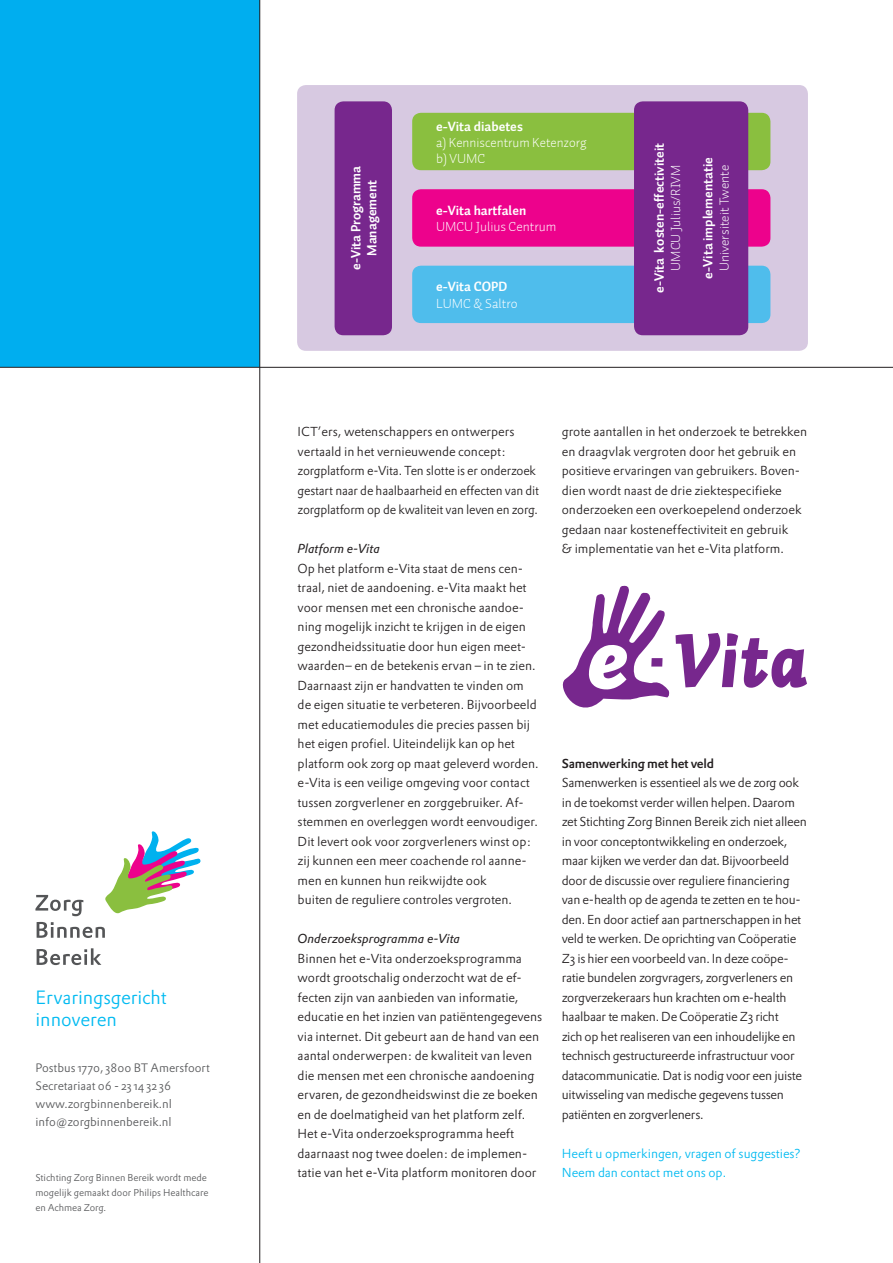
<style>
.page{position:relative;width:893px;height:1263px;background:#fff}
.page>*{position:absolute;margin:0;border:0;box-sizing:border-box;transform-origin:0 0}
.t1{font:72.15px "Auto 2 Bold Italic LF";color:#77278d}
.t2{font:18.9px/22.5px "DTL Prokyon ST Light";color:#00baf1}
.t3{font:700 13.5px/16.2px "Auto 2";color:#fff;text-align:center}
.t4{font:300 13.5px/16.2px "Auto 2";color:#fff}
.t5{font:12.75px/19.5px "DTL Prokyon ST Light";letter-spacing:-.01em;color:#231f20}
.t6{font:12.75px/19.5px "DTL Prokyon ST Light";color:#00baf1}
.t7{font:12.75px "DTL Prokyon ST Italic";color:#231f20}
.t8{font:12.75px "DTL Prokyon ST Medium";letter-spacing:-.02em;color:#231f20}
.t9{font:12px/18px "DTL Prokyon ST Light";color:#57585a}
.t10{font:9.75px/15px "DTL Prokyon ST Light";color:#57585a}
.s1{font-size:75.3px}
</style>
<div class="page">
<div style="left:0;top:0;width:259px;height:367px;background:#00aeef"></div>
<hr style="left:0;top:367px;width:893px;height:1px;background:#231f20">
<hr style="left:259px;top:0;width:1px;height:1263px;background:#231f20">
<svg style="left:37px;top:948px;width:64px;height:17px"></svg>
<svg style="left:37px;top:922px;width:68px;height:16px"></svg>
<svg style="left:35px;top:895px;width:48px;height:21px"></svg>
<svg style="left:105px;top:831px;width:95px;height:83px"></svg>
<div style="left:297px;top:85px;width:511px;height:266px;background:#d7c9e1;border-radius:9px"></div>
<div style="left:412px;top:113px;width:358px;height:57px;background:#8abf3f;border-radius:9px"></div>
<div style="left:412px;top:266px;width:358px;height:57px;background:#4fbdec;border-radius:9px"></div>
<div style="left:412px;top:189px;width:358px;height:58px;background:#ed028c;border-radius:9px"></div>
<div style="left:335px;top:101px;width:57px;height:234px;background:#77278d;border-radius:9px"></div>
<div style="left:634px;top:101px;width:114px;height:234px;background:#77278d;border-radius:9px"></div>
<svg style="left:562px;top:585px;width:245px;height:123px"></svg>
<div style="left:651px;top:658px;width:11px;height:8px;border:3px solid #77278d"></div>
<h2 class="t2" style="left:35px;top:986px;width:133px">Ervaringsgericht innoveren</h2>
<p class="t9" style="left:35px;top:1058px;width:176px">Postbus 1770, 3800 BT Amersfoort<br>Secretariaat 06 - 23 14 32 36 www.zorgbinnenbereik.nl info@zorgbinnenbereik.nl</p>
<p class="t10" style="left:35px;top:1169px;width:175px">Stichting Zorg Binnen Bereik wordt mede mogelijk gemaakt door Philips Healthcare en Achmea Zorg.</p>
<p class="t3" style="left:348px;top:270px;width:106px;rotate:-90deg">e-Vita Programma<br>Management</p>
<p class="t3" style="left:436px;top:118px;width:88px">e-Vita diabetes</p>
<p class="t4" style="left:436px;top:134px;width:152px">a) Kenniscentrum Ketenzorg b) VUMC</p>
<p class="t3" style="left:436px;top:203px;width:92px">e-Vita hartfalen</p>
<p class="t4" style="left:436px;top:219px;width:122px">UMCU Julius Centrum</p>
<p class="t3" style="left:436px;top:279px;width:73px">e-Vita COPD</p>
<p class="t4" style="left:436px;top:295px;width:83px">LUMC &amp; Saltro</p>
<p class="t3" style="left:651px;top:293px;width:151px;rotate:-90deg">e-Vita kosten-effectiviteit</p>
<p class="t4" style="left:667px;top:271px;width:107px;rotate:-90deg">UMCU Julius/RIVM</p>
<p class="t3" style="left:700px;top:279px;width:123px;rotate:-90deg">e-Vita implementatie</p>
<p class="t4" style="left:716px;top:271px;width:108px;rotate:-90deg">Universiteit Twente</p>
<p class="t5" style="left:298px;top:422px;width:243px">ICT’ers, wetenschappers en ontwerpers vertaald in het vernieuwende concept: zorgplatform e-Vita. Ten slotte is er onderzoek gestart naar de haalbaarheid en effecten van dit zorgplatform op de kwaliteit van leven en zorg.</p>
<p class="t7" style="left:298px;top:541px;width:84px">Platform e-Vita</p>
<p class="t5" style="left:298px;top:558px;width:242px">Op het platform e-Vita staat de mens cen&shy;traal, niet de aandoening. e-Vita maakt het voor mensen met een chronische aandoe&shy;ning mogelijk inzicht te krijgen in de eigen gezondheidssituatie door hun eigen meet&shy;waarden– en de betekenis ervan – in te zien.<br>Daarnaast zijn er handvatten te vinden om de eigen situatie te verbeteren. Bijvoorbeeld met educatiemodules die precies passen bij het eigen profiel. Uiteindelijk kan op het platform ook zorg op maat geleverd worden. e-Vita is een veilige omgeving voor contact tussen zorgverlener en zorggebruiker. Af&shy;stemmen en overleggen wordt eenvoudiger.<br>Dit levert ook voor zorgverleners winst op: zij kunnen een meer coachende rol aanne&shy;men en kunnen hun reikwijdte ook<br>buiten de reguliere controles vergroten.</p>
<p class="t7" style="left:298px;top:930px;width:164px">Onderzoeksprogramma e-Vita</p>
<p class="t5" style="left:298px;top:948px;width:246px">Binnen het e-Vita onderzoeksprogramma wordt grootschalig onderzocht wat de ef&shy;fecten zijn van aanbieden van informatie, educatie en het inzien van patiëntengegevens via internet. Dit gebeurt aan de hand van een aantal onderwerpen: de kwaliteit van leven die mensen met een chronische aandoening ervaren, de gezondheidswinst die ze boeken en de doelmatigheid van het platform zelf.<br>Het e-Vita onderzoeksprogramma heeft daarnaast nog twee doelen: de implemen&shy;tatie van het e-Vita platform monitoren door</p>
<p class="t5" style="left:562px;top:422px;width:247px">grote aantallen in het onderzoek te betrekken en draagvlak vergroten door het gebruik en positieve ervaringen van gebruikers. Boven&shy;dien wordt naast de drie ziektespecifieke onderzoeken een overkoepelend onderzoek gedaan naar kosteneffectiviteit en gebruik<br>&amp; implementatie van het e-Vita platform.</p>
<h1 class="t1" style="left:652px;top:614px;width:156px"><span class="s1">-</span> Vita</h1>
<p class="t8" style="left:562px;top:755px;width:154px">Samenwerking met het veld</p>
<p class="t5" style="left:562px;top:773px;width:247px">Samenwerken is essentieel als we de zorg ook in de toekomst verder willen helpen. Daarom zet Stichting Zorg Binnen Bereik zich niet alleen in voor conceptontwikkeling en onderzoek, maar kijken we verder dan dat. Bijvoorbeeld door de discussie over reguliere financiering van e-health op de agenda te zetten en te hou&shy;den. En door actief aan partnerschappen in het veld te werken. De oprichting van Coöperatie Z3 is hier een voorbeeld van. In deze coöpe&shy;ratie bundelen zorgvragers, zorgverleners en zorgverzekeraars hun krachten om e-health haalbaar te maken. De Coöperatie Z3 richt<br>zich op het realiseren van een inhoudelijke en technisch gestructureerde infrastructuur voor datacommunicatie. Dat is nodig voor een juiste uitwisseling van medische gegevens tussen patiënten en zorgverleners.</p>
<p class="t6" style="left:562px;top:1143px;width:241px">Heeft u opmerkingen, vragen of suggesties?<br>Neem dan contact met ons op.</p>
</div>
